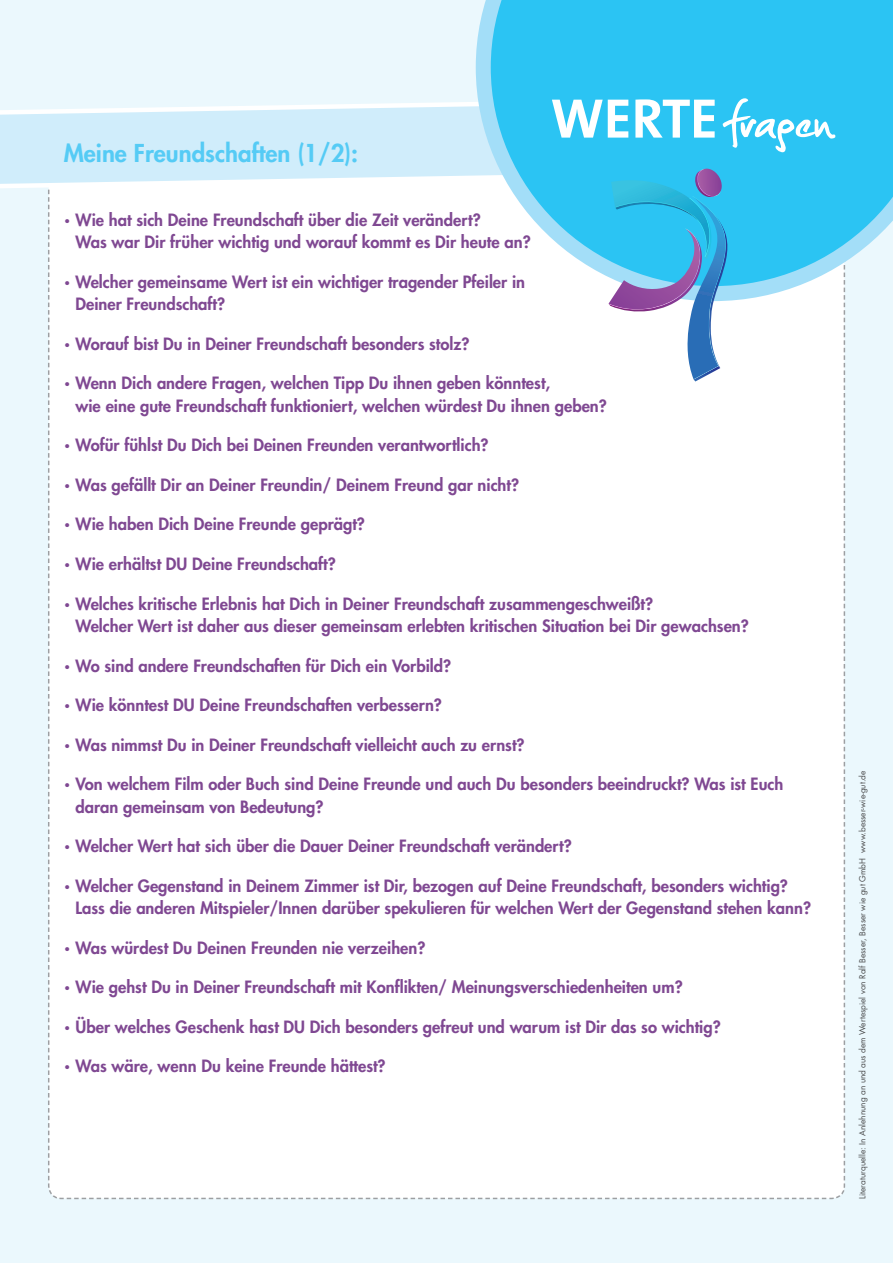
<style>
.page{position:relative;width:893px;height:1263px;background:#ebf8fd}
.page>*{position:absolute;margin:0;border:0;box-sizing:border-box;transform-origin:0 0}
.t1{font:72.45px "Christopherhand";color:#fff}
.t2{font:700 56.25px "The Sans B7";letter-spacing:-.005em;color:#fff}
.t3{font:800 24px "Futura CE";color:#55cbf5}
.t4{font:800 16.5px/22.5px "Futura CE";color:#7f4892}
.t5{font:8.25px "Futura CE";color:#4b4c4d}
.s1{font-family:"The Sans B5 Plain";font-weight:400}
</style>
<div class="page">
<div style="left:48px;top:191px;width:798px;height:1009px;background:#fff"></div>
<svg style="left:0;top:102px;width:476px;height:89px;background:#d5effb"></svg>
<svg style="left:476px;top:0;width:417px;height:301px;background:#3bc8f3"></svg>
<svg style="left:65px;top:163px;width:761px;height:218px;background:#d0edf9"></svg>
<p class="t3" style="left:64px;top:136px;width:296px">Meine Freundschaften (1/2):</p>
<p class="t2" style="left:551px;top:89px;width:169px">WERTE</p>
<p class="t1" style="left:727px;top:88px;width:108px">fragen</p>
<p class="t4" style="left:76px;top:208px;width:457px;text-indent:-12px"><span class="s1">•</span> Wie hat sich Deine Freundschaft über die Zeit verändert?<br>Was war Dir früher wichtig und worauf kommt es Dir heute an?</p>
<p class="t4" style="left:76px;top:270px;width:451px;text-indent:-12px"><span class="s1">•</span> Welcher gemeinsame Wert ist ein wichtiger tragender Pfeiler in<br>Deiner Freundschaft?</p>
<p class="t4" style="left:64px;top:332px;width:407px"><span class="s1">•</span> Worauf bist Du in Deiner Freundschaft besonders stolz?</p>
<p class="t4" style="left:76px;top:371px;width:533px;text-indent:-12px"><span class="s1">•</span> Wenn Dich andere Fragen, welchen Tipp Du ihnen geben könntest,<br>wie eine gute Freundschaft funktioniert, welchen würdest Du ihnen geben?</p>
<p class="t4" style="left:64px;top:433px;width:426px"><span class="s1">•</span> Wofür fühlst Du Dich bei Deinen Freunden verantwortlich?</p>
<p class="t4" style="left:64px;top:473px;width:457px"><span class="s1">•</span> Was gefällt Dir an Deiner Freundin/ Deinem Freund gar nicht?</p>
<p class="t4" style="left:64px;top:512px;width:303px"><span class="s1">•</span> Wie haben Dich Deine Freunde geprägt?</p>
<p class="t4" style="left:64px;top:552px;width:273px"><span class="s1">•</span> Wie erhältst DU Deine Freundschaft?</p>
<p class="t4" style="left:76px;top:591px;width:675px;text-indent:-12px"><span class="s1">•</span> Welches kritische Erlebnis hat Dich in Deiner Freundschaft zusammengeschweißt?<br>Welcher Wert ist daher aus dieser gemeinsam erlebten kritischen Situation bei Dir gewachsen?</p>
<p class="t4" style="left:64px;top:653px;width:389px"><span class="s1">•</span> Wo sind andere Freundschaften für Dich ein Vorbild?</p>
<p class="t4" style="left:64px;top:693px;width:380px"><span class="s1">•</span> Wie könntest DU Deine Freundschaften verbessern?</p>
<p class="t4" style="left:64px;top:732px;width:462px"><span class="s1">•</span> Was nimmst Du in Deiner Freundschaft vielleicht auch zu ernst?</p>
<p class="t4" style="left:76px;top:772px;width:709px;text-indent:-12px"><span class="s1">•</span> Von welchem Film oder Buch sind Deine Freunde und auch Du besonders beeindruckt? Was ist Euch daran gemeinsam von Bedeutung?</p>
<p class="t4" style="left:64px;top:834px;width:509px"><span class="s1">•</span> Welcher Wert hat sich über die Dauer Deiner Freundschaft verändert?</p>
<p class="t4" style="left:76px;top:873px;width:737px;text-indent:-12px"><span class="s1">•</span> Welcher Gegenstand in Deinem Zimmer ist Dir, bezogen auf Deine Freundschaft, besonders wichtig?<br>Lass die anderen Mitspieler/Innen darüber spekulieren für welchen Wert der Gegenstand stehen kann?</p>
<p class="t4" style="left:64px;top:935px;width:363px"><span class="s1">•</span> Was würdest Du Deinen Freunden nie verzeihen?</p>
<p class="t4" style="left:64px;top:975px;width:620px"><span class="s1">•</span> Wie gehst Du in Deiner Freundschaft mit Konflikten/ Meinungsverschiedenheiten um?</p>
<p class="t4" style="left:64px;top:1014px;width:658px"><span class="s1">•</span> Über welches Geschenk hast DU Dich besonders gefreut und warum ist Dir das so wichtig?</p>
<p class="t4" style="left:64px;top:1054px;width:323px"><span class="s1">•</span> Was wäre, wenn Du keine Freunde hättest?</p>
<p class="t5" style="left:857px;top:1199px;width:430px;rotate:-90deg">Literaturquelle: In Anlehnung an und aus dem Wertespiel von Ralf Besser, Besser wie gut GmbH www.besser-wie-gut.de</p>
</div>
